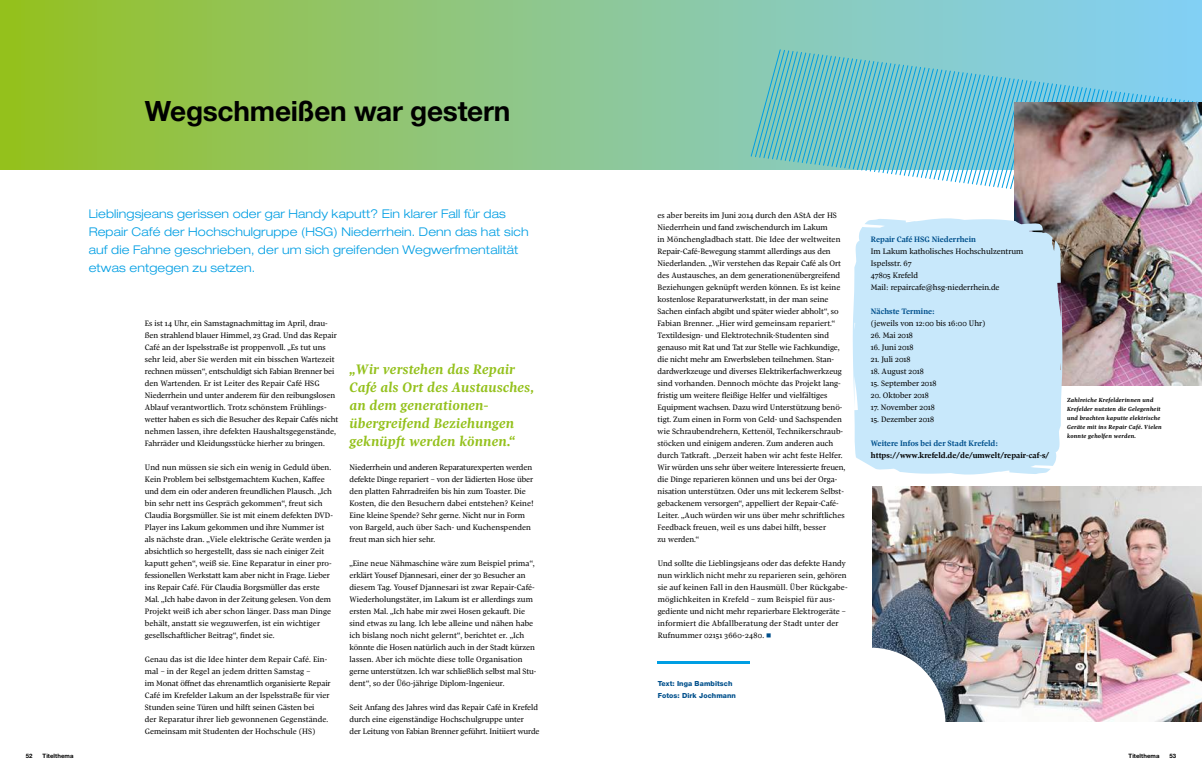
<style>
.page{position:relative;width:1202px;height:780px;background:#fff}
.page>*{position:absolute;margin:0;border:0;box-sizing:border-box;transform-origin:0 0}
.t1{font:700 28px "Helvetica Neue CE";letter-spacing:-.01em;color:#000}
.t2{font:italic 700 14px/18px "Pratt Nova Text";letter-spacing:.01em;color:#94c11c}
.t3{font:300 expanded 12px/18px "Helvetica Neue LT Std";letter-spacing:.01em;color:#009ee3}
.t4{font:8px/12px "Pratt Nova Text";color:#000}
.t5{font:700 8px "Pratt Nova Text";color:#00508c}
.t6{font:700 8px "Pratt Nova Text";color:#000}
.t7{font:800 7px/12px "Helvetica Neue CE";letter-spacing:.01em;color:#00508c}
.t8{font:italic 700 6px/9px "Pratt Nova Text";letter-spacing:.03em;color:#000}
.t9{font:700 6px "Helvetica Neue CE";letter-spacing:.01em;color:#000}
.s1{color:#00508c}
</style>
<div class="page">
<div style="left:0;top:0;width:1202px;height:169px;background:linear-gradient(to right,#96c028,#83d0fe)"></div>
<svg style="left:750px;top:49px;width:452px;height:140px;background:#7ecad6"></svg>
<hr style="left:658px;top:661px;width:92px;height:3px;background:#009ee3">
<img style="left:872px;top:486px;width:330px;height:235px">
<img style="left:1014px;top:102px;width:188px;height:283px">
<svg style="left:872px;top:647px;width:73px;height:74px"></svg>
<div style="left:853px;top:218px;width:209px;height:256px;background:#c8e8fb"></div>
<h1 class="t1" style="left:145px;top:94px;width:367px">Wegschmeißen war gestern</h1>
<p class="t3" style="left:89px;top:204px;width:442px">Lieblingsjeans gerissen oder gar Handy kaputt? Ein klarer Fall für das Repair Café der Hochschulgruppe (HSG) Niederrhein. Denn das hat sich auf die Fahne geschrieben, der um sich greifenden Wegwerfmentalität etwas entgegen zu setzen.</p>
<p class="t4" style="left:145px;top:317px;width:195px">Es ist 14 Uhr, ein Samstagnachmittag im April, drau&shy;ßen strahlend blauer Himmel, 23 Grad. Und das Repair Café an der Ispelsstraße ist proppenvoll. „Es tut uns sehr leid, aber Sie werden mit ein bisschen Wartezeit rechnen müssen“, entschuldigt sich Fabian Brenner bei den Wartenden. Er ist Leiter des Repair Café HSG Niederrhein und unter anderem für den reibungslosen Ablauf verantwortlich. Trotz schönstem Frühlings&shy;wetter haben es sich die Besucher des Repair Cafés nicht nehmen lassen, ihre defekten Haushaltsgegenstände, Fahrräder und Kleidungsstücke hierher zu bringen.</p>
<p class="t4" style="left:145px;top:461px;width:190px">Und nun müssen sie sich ein wenig in Geduld üben.<br>Kein Problem bei selbstgemachtem Kuchen, Kaffee und dem ein oder anderen freundlichen Plausch. „Ich bin sehr nett ins Gespräch gekommen“, freut sich Claudia Borgsmüller. Sie ist mit einem defekten DVD-Player ins Lakum gekommen und ihre Nummer ist als nächste dran. „Viele elektrische Geräte werden ja absichtlich so hergestellt, dass sie nach einiger Zeit kaputt gehen“, weiß sie. Eine Reparatur in einer pro&shy;fessionellen Werkstatt kam aber nicht in Frage. Lieber ins Repair Café. Für Claudia Borgsmüller das erste Mal. „Ich habe davon in der Zeitung gelesen. Von dem Projekt weiß ich aber schon länger. Dass man Dinge behält, anstatt sie wegzuwerfen, ist ein wichtiger gesellschaftlicher Beitrag“, findet sie.</p>
<p class="t4" style="left:145px;top:653px;width:187px">Genau das ist die Idee hinter dem Repair Café. Ein&shy;mal – in der Regel an jedem dritten Samstag –<br>im Monat öffnet das ehrenamtlich organisierte Repair Café im Krefelder Lakum an der Ispelsstraße für vier Stunden seine Türen und hilft seinen Gästen bei<br>der Reparatur ihrer lieb gewonnenen Gegenstände.<br>Gemeinsam mit Studenten der Hochschule (HS)</p>
<h2 class="t2" style="left:350px;top:360px;width:186px">„Wir verstehen das Repair<br>Café als Ort des Austausches, an dem generationen&shy;übergreifend Beziehungen geknüpft werden können.“</h2>
<p class="t4" style="left:350px;top:461px;width:186px">Niederrhein und anderen Reparaturexperten werden defekte Dinge repariert – von der lädierten Hose über den platten Fahrradreifen bis hin zum Toaster. Die Kosten, die den Besuchern dabei entstehen? Keine!<br>Eine kleine Spende? Sehr gerne. Nicht nur in Form von Bargeld, auch über Sach- und Kuchenspenden freut man sich hier sehr.</p>
<p class="t4" style="left:350px;top:557px;width:188px">„Eine neue Nähmaschine wäre zum Beispiel prima“, erklärt Yousef Djannesari, einer der 30 Besucher an diesem Tag. Yousef Djannesari ist zwar Repair-Café-Wiederholungstäter, im Lakum ist er allerdings zum ersten Mal. „Ich habe mir zwei Hosen gekauft. Die sind etwas zu lang. Ich lebe alleine und nähen habe ich bislang noch nicht gelernt“, berichtet er. „Ich könnte die Hosen natürlich auch in der Stadt kürzen lassen. Aber ich möchte diese tolle Organisation gerne unterstützen. Ich war schließlich selbst mal Stu&shy;dent“, so der Ü60-jährige Diplom-Ingenieur.</p>
<p class="t4" style="left:350px;top:701px;width:192px">Seit Anfang des Jahres wird das Repair Café in Krefeld durch eine eigenständige Hochschulgruppe unter<br>der Leitung von Fabian Brenner geführt. Initiiert wurde</p>
<p class="t4" style="left:658px;top:209px;width:189px">es aber bereits im Juni 2014 durch den AStA der HS Niederrhein und fand zwischendurch im Lakum<br>in Mönchengladbach statt. Die Idee der weltweiten Repair-Café-Bewegung stammt allerdings aus den Niederlanden. „Wir verstehen das Repair Café als Ort des Austausches, an dem generationenübergreifend Beziehungen geknüpft werden können. Es ist keine kostenlose Reparaturwerkstatt, in der man seine Sachen einfach abgibt und später wieder abholt“, so Fabian Brenner. „Hier wird gemeinsam repariert.“ Textildesign- und Elektrotechnik-Studenten sind genauso mit Rat und Tat zur Stelle wie Fachkundige, die nicht mehr am Erwerbsleben teilnehmen. Stan&shy;dardwerkzeuge und diverses Elektrikerfachwerkzeug sind vorhanden. Dennoch möchte das Projekt lang&shy;fristig um weitere fleißige Helfer und vielfältiges Equipment wachsen. Dazu wird Unterstützung benö&shy;tigt. Zum einen in Form von Geld- und Sachspenden wie Schraubendrehern, Kettenöl, Technikerschraub&shy;stöcken und einigem anderen. Zum anderen auch durch Tatkraft. „Derzeit haben wir acht feste Helfer.<br>Wir würden uns sehr über weitere Interessierte freuen, die Dinge reparieren können und uns bei der Orga&shy;nisation unterstützen. Oder uns mit leckerem Selbst&shy;gebackenem versorgen“, appelliert der Repair-Café-Leiter. „Auch würden wir uns über mehr schriftliches Feedback freuen, weil es uns dabei hilft, besser<br>zu werden.“</p>
<p class="t4" style="left:658px;top:557px;width:191px">Und sollte die Lieblingsjeans oder das defekte Handy nun wirklich nicht mehr zu reparieren sein, gehören sie auf keinen Fall in den Hausmüll. Über Rückgabe&shy;möglichkeiten in Krefeld – zum Beispiel für aus&shy;gediente und nicht mehr reparierbare Elektrogeräte – informiert die Abfallberatung der Stadt unter der Rufnummer 02151 3660-2480. <span class="s1">■</span></p>
<p class="t7" style="left:658px;top:677px;width:80px">Text: Inga Bambitsch<br>Fotos: Dirk Jochmann</p>
<p class="t5" style="left:871px;top:235px;width:107px">Repair Café HSG Niederrhein</p>
<p class="t4" style="left:871px;top:245px;width:154px">Im Lakum katholisches Hochschulzentrum<br>Ispelsstr. 67<br>47805 Krefeld<br>Mail: repaircafe@hsg-niederrhein.de</p>
<p class="t5" style="left:871px;top:307px;width:66px">Nächste Termine:</p>
<p class="t4" style="left:871px;top:317px;width:116px">(jeweils von 12:00 bis 16:00 Uhr)</p>
<p class="t4" style="left:871px;top:329px;width:44px">26. Mai 2018</p>
<p class="t4" style="left:871px;top:341px;width:44px">16. Juni 2018</p>
<p class="t4" style="left:871px;top:353px;width:41px">21. Juli 2018</p>
<p class="t4" style="left:871px;top:365px;width:54px">18. August 2018</p>
<p class="t4" style="left:871px;top:377px;width:67px">15. September 2018</p>
<p class="t4" style="left:871px;top:389px;width:60px">20. Oktober 2018</p>
<p class="t4" style="left:871px;top:401px;width:65px">17. November 2018</p>
<p class="t4" style="left:871px;top:413px;width:65px">15. Dezember 2018</p>
<p class="t5" style="left:871px;top:439px;width:129px">Weitere Infos bei der Stadt Krefeld:</p>
<p class="t6" style="left:871px;top:451px;width:180px">https://www.krefeld.de/de/umwelt/repair-caf-s/</p>
<p class="t8" style="left:1067px;top:396px;width:96px">Zahlreiche Krefelderinnen und<br>Krefelder nutzten die Gelegenheit und brachten kaputte elektrische<br>Geräte mit ins Repair Café. Vielen konnte geholfen werden.</p>
<p class="t9" style="left:26px;top:752px;width:8px">52</p>
<p class="t9" style="left:43px;top:752px;width:32px">Titelthema</p>
<p class="t9" style="left:1128px;top:752px;width:32px">Titelthema</p>
<p class="t9" style="left:1169px;top:752px;width:8px">53</p>
</div>
